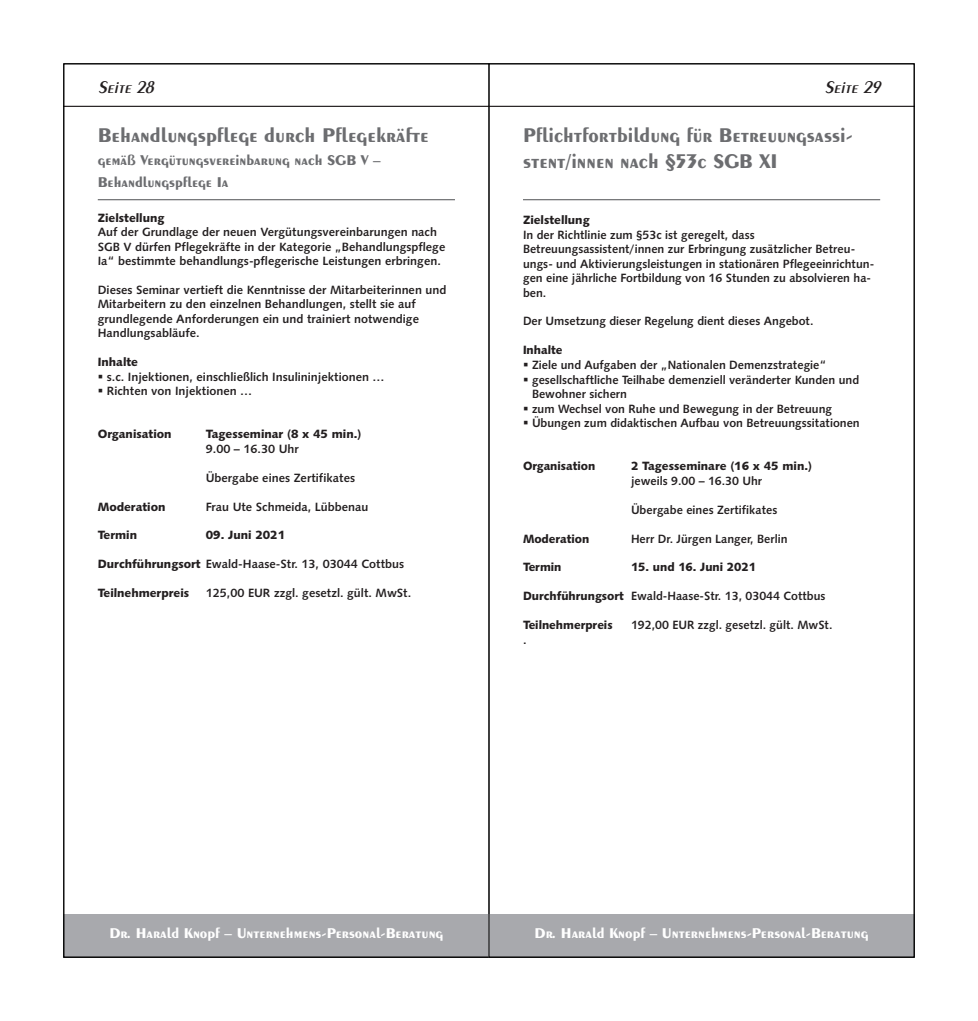
<style>
.page{position:relative;width:978px;height:1021px;background:#fff}
.page>*{position:absolute;margin:0;border:0;box-sizing:border-box;transform-origin:0 0}
.t1{font:700 21px/25.2px "Exotic 350 BT";color:#6c6d70}
.t2{font:italic 600 18px "Exotic 350 BT";color:#231f20}
.t3{font:700 15px "Exotic 350 BT";color:#fff}
.t4{font:700 15px/22.5px "Exotic 350 BT";color:#6c6d70}
.t5{font:12px/14.4px "Humanist 531 BT Bold A";color:#231f20}
.t6{font:12px "Humanist 531 BT Black A";color:#231f20}
.s1{font-family:"Humanist 531 BT Black A"}
</style>
<div class="page">
<div style="left:64px;top:914px;width:425px;height:43px;background:#a8a9ad"></div>
<hr style="left:64px;top:106px;width:425px;height:1px;background:#231f20">
<hr style="left:98px;top:199px;width:357px;height:1px;background:#6c6d70">
<div style="left:489px;top:914px;width:425px;height:43px;background:#a8a9ad"></div>
<hr style="left:489px;top:106px;width:425px;height:1px;background:#231f20">
<hr style="left:523px;top:199px;width:357px;height:1px;background:#6c6d70">
<h2 class="t2" style="left:98px;top:81px;width:60px">Seite 28</h2>
<h1 class="t1" style="left:98px;top:124px;width:333px">Behandlungspflege durch Pflegekräfte</h1>
<p class="t4" style="left:98px;top:150px;width:284px">gemäß Vergütungsvereinbarung nach SGB V –<br>Behandlungspflege Ia</p>
<p class="t6" style="left:98px;top:213px;width:68px">Zielstellung</p>
<p class="t5" style="left:98px;top:226px;width:349px">Auf der Grundlage der neuen Vergütungsvereinbarungen nach<br>SGB V dürfen Pflegekräfte in der Kategorie „Behandlungspflege<br>Ia“ bestimmte behandlungs-pflegerische Leistungen erbringen.</p>
<p class="t5" style="left:98px;top:283px;width:350px">Dieses Seminar vertieft die Kenntnisse der Mitarbeiterinnen und Mitarbeitern zu den einzelnen Behandlungen, stellt sie auf grundlegende Anforderungen ein und trainiert notwendige Handlungsabläufe.</p>
<p class="t6" style="left:98px;top:357px;width:42px">Inhalte</p>
<p class="t5" style="left:98px;top:370px;width:288px">▪ s.c. Injektionen, einschließlich Insulininjektionen …</p>
<p class="t5" style="left:98px;top:385px;width:156px">▪ Richten von Injektionen …</p>
<p class="t6" style="left:98px;top:429px;width:75px">Organisation</p>
<p class="t6" style="left:206px;top:429px;width:157px">Tagesseminar (8 x 45 min.)</p>
<p class="t5" style="left:206px;top:443px;width:94px">9.00 – 16.30 Uhr</p>
<p class="t5" style="left:206px;top:471px;width:151px">Übergabe eines Zertifikates</p>
<p class="t6" style="left:98px;top:502px;width:69px">Moderation</p>
<p class="t5" style="left:206px;top:500px;width:164px">Frau Ute Schmeida, Lübbenau</p>
<p class="t6" style="left:98px;top:530px;width:41px">Termin</p>
<p class="t6" style="left:206px;top:530px;width:81px">09. Juni 2021</p>
<p class="t5" style="left:98px;top:558px;width:308px"><span class="s1">Durchführungsort</span> Ewald-Haase-Str. 13, 03044 Cottbus</p>
<p class="t6" style="left:98px;top:588px;width:93px">Teilnehmerpreis</p>
<p class="t5" style="left:206px;top:587px;width:207px">125,00 EUR zzgl. gesetzl. gült. MwSt.</p>
<h2 class="t2" style="left:824px;top:81px;width:60px">Seite 29</h2>
<h1 class="t1" style="left:523px;top:124px;width:331px">Pflichtfortbildung für Betreuungsassi&shy;stent/innen nach §53c SGB XI</h1>
<p class="t6" style="left:523px;top:215px;width:68px">Zielstellung</p>
<p class="t5" style="left:523px;top:229px;width:353px">In der Richtlinie zum §53c ist geregelt, dass Betreuungsassistent/innen zur Erbringung zusätzlicher Betreu&shy;ungs- und Aktivierungsleistungen in stationären Pflegeeinrichtun&shy;gen eine jährliche Fortbildung von 16 Stunden zu absolvieren ha&shy;ben.</p>
<p class="t5" style="left:523px;top:315px;width:292px">Der Umsetzung dieser Regelung dient dieses Angebot.</p>
<p class="t6" style="left:523px;top:345px;width:41px">Inhalte</p>
<p class="t5" style="left:523px;top:359px;width:305px">▪ Ziele und Aufgaben der „Nationalen Demenzstrategie“</p>
<p class="t5" style="left:532px;top:373px;width:329px;text-indent:-9px">▪ gesellschaftliche Teilhabe demenziell veränderter Kunden und<br>Bewohner sichern</p>
<p class="t5" style="left:523px;top:402px;width:311px">▪ zum Wechsel von Ruhe und Bewegung in der Betreuung</p>
<p class="t5" style="left:523px;top:417px;width:338px">▪ Übungen zum didaktischen Aufbau von Betreuungssitationen</p>
<p class="t6" style="left:523px;top:461px;width:74px">Organisation</p>
<p class="t6" style="left:631px;top:461px;width:183px">2 Tagesseminare (16 x 45 min.)</p>
<p class="t5" style="left:631px;top:475px;width:133px">jeweils 9.00 – 16.30 Uhr</p>
<p class="t5" style="left:631px;top:503px;width:148px">Übergabe eines Zertifikates</p>
<p class="t6" style="left:523px;top:534px;width:68px">Moderation</p>
<p class="t5" style="left:631px;top:532px;width:158px">Herr Dr. Jürgen Langer, Berlin</p>
<p class="t6" style="left:523px;top:562px;width:40px">Termin</p>
<p class="t6" style="left:631px;top:562px;width:127px">15. und 16. Juni 2021</p>
<p class="t5" style="left:523px;top:590px;width:304px"><span class="s1">Durchführungsort</span> Ewald-Haase-Str. 13, 03044 Cottbus</p>
<p class="t6" style="left:523px;top:620px;width:91px">Teilnehmerpreis</p>
<p class="t5" style="left:631px;top:619px;width:203px">192,00 EUR zzgl. gesetzl. gült. MwSt.</p>
<p class="t5" style="left:523px;top:633px;width:5px">.</p>
<p class="t3" style="left:109px;top:927px;width:335px">Dr. Harald Knopf – Unternehmens-Personal-Beratung</p>
<p class="t3" style="left:535px;top:927px;width:335px">Dr. Harald Knopf – Unternehmens-Personal-Beratung</p>
</div>
